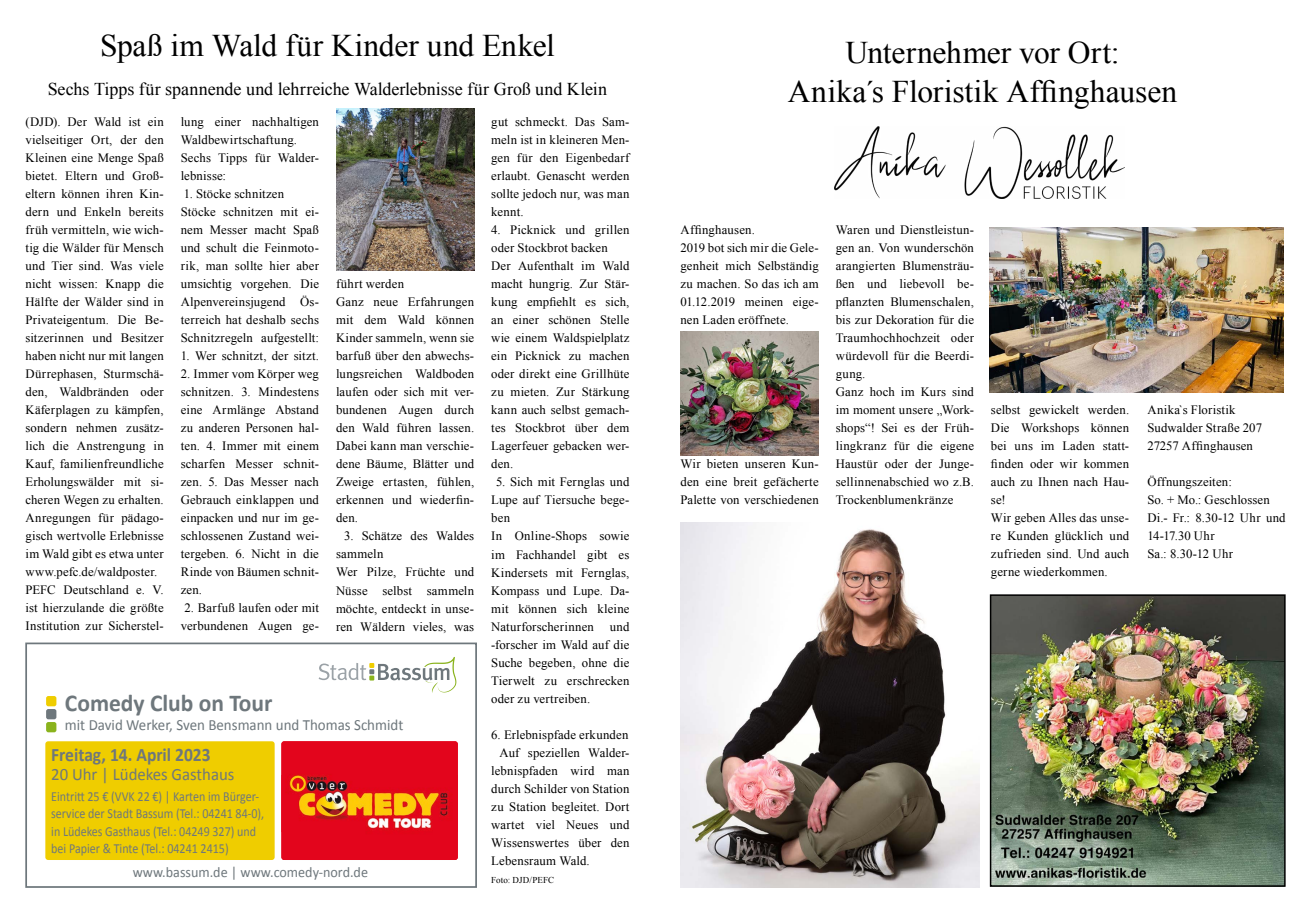
<style>
.page{position:relative;width:1310px;height:919px;background:#fff}
.page>*{position:absolute;margin:0;border:0;box-sizing:border-box;transform-origin:0 0}
.t1{font:31.5px/39px "Times New Roman";color:#000;text-align:center}
.t2{font:700 24.15px "Calibri";color:#6e777c}
.t3{font:700 19.05px "Calibri";color:#6e777c;scale:.92 1}
.t4{font:18px "Times New Roman";letter-spacing:-.005em;color:#000}
.t5{font:17.25px "Calibri";color:#6e777c}
.t6{font:15.6px "Calibri";color:#6e777c;scale:.96 1}
.t7{font:14.7px "Calibri";color:#6e777c;scale:.96 1}
.t8{font:13.8px/17.2px "Calibri";color:#6e777c;scale:.87 1}
.t9{font:12.75px/18px "Times New Roman";letter-spacing:.01em;color:#000}
.t10{font:9px "Times New Roman";letter-spacing:.01em;color:#000}
</style>
<div class="page">
<img style="left:993px;top:597px;width:289px;height:286px">
<div style="left:990px;top:594px;width:295px;height:292px;border:2px solid #000"></div>
<img style="left:680px;top:331px;width:139px;height:124px">
<img style="left:990px;top:228px;width:293px;height:165px">
<div style="left:26px;top:642px;width:451px;height:245px;border:2px solid #6e777c"></div>
<svg style="left:319px;top:657px;width:137px;height:36px"></svg>
<div style="left:46px;top:722px;width:10px;height:10px;background:#8ab31d;border-radius:2px"></div>
<div style="left:46px;top:709px;width:10px;height:10px;background:#6e777c;border-radius:2px"></div>
<div style="left:46px;top:696px;width:10px;height:10px;background:#efcd00;border-radius:2px"></div>
<img style="left:281px;top:741px;width:177px;height:118px">
<div style="left:45px;top:741px;width:230px;height:118px;background:#efcd00;border-radius:3px"></div>
<img style="left:834px;top:126px;width:290px;height:72px">
<img style="left:680px;top:522px;width:299px;height:365px">
<img style="left:336px;top:108px;width:138px;height:162px">
<h1 class="t1" style="left:100px;top:25px;width:456px">Spaß im Wald für Kinder und Enkel</h1>
<h3 class="t4" style="left:48px;top:77px;width:561px">Sechs Tipps für spannende und lehrreiche Walderlebnisse für Groß und Klein</h3>
<p class="t9" style="left:26px;top:113px;width:140px">(DJD). Der Wald ist ein vielseitiger Ort, der den<br>Kleinen eine Menge Spaß bietet. Eltern und Groß&shy;eltern können ihren Kin&shy;dern und Enkeln bereits früh vermitteln, wie wich&shy;tig die Wälder für Mensch und Tier sind. Was viele nicht wissen: Knapp die<br>Hälfte der Wälder sind in<br>Privateigentum. Die Be&shy;sitzerinnen und Besitzer haben nicht nur mit langen<br>Dürrephasen, Sturmschä&shy;den, Waldbränden oder<br>Käferplagen zu kämpfen, sondern nehmen zusätz&shy;lich die Anstrengung in<br>Kauf, familienfreundliche<br>Erholungswälder mit si&shy;cheren Wegen zu erhalten.<br>Anregungen für pädago&shy;gisch wertvolle Erlebnisse im Wald gibt es etwa unter www.pefc.de/waldposter.<br>PEFC Deutschland e. V. ist hierzulande die größte<br>Institution zur Sicherstel-</p>
<p class="t9" style="left:491px;top:113px;width:140px;text-align:justify">gut schmeckt. Das Sam&shy;meln ist in kleineren Men&shy;gen für den Eigenbedarf erlaubt. Genascht werden sollte jedoch nur, was man kennt.</p>
<p class="t9" style="left:181px;top:113px;width:140px">lung einer nachhaltigen<br>Waldbewirtschaftung.<br>Sechs Tipps für Walder&shy;lebnisse:</p>
<p class="t9" style="left:181px;top:185px;width:140px">1. Stöcke schnitzen<br>Stöcke schnitzen mit ei&shy;nem Messer macht Spaß und schult die Feinmoto&shy;rik, man sollte hier aber umsichtig vorgehen. Die<br>Alpenvereinsjugend Ös&shy;terreich hat deshalb sechs<br>Schnitzregeln aufgestellt:</p>
<p class="t9" style="left:181px;top:347px;width:140px">1. Wer schnitzt, der sitzt.</p>
<p class="t9" style="left:181px;top:365px;width:140px;text-align:justify">2. Immer vom Körper weg schnitzen. 3. Mindestens eine Armlänge Abstand zu anderen Personen hal&shy;ten. 4. Immer mit einem scharfen Messer schnit&shy;zen. 5. Das Messer nach Gebrauch einklappen und einpacken und nur im ge&shy;schlossenen Zustand wei&shy;tergeben. 6. Nicht in die Rinde von Bäumen schnit&shy;zen.</p>
<p class="t9" style="left:181px;top:599px;width:140px">2. Barfuß laufen oder mit verbundenen Augen ge-</p>
<p class="t9" style="left:491px;top:221px;width:140px">4. Picknick und grillen oder Stockbrot backen<br>Der Aufenthalt im Wald macht hungrig. Zur Stär&shy;kung empfiehlt es sich, an einer schönen Stelle wie einem Waldspielplatz ein Picknick zu machen oder direkt eine Grillhüte zu mieten. Zur Stärkung kann auch selbst gemach&shy;tes Stockbrot über dem<br>Lagerfeuer gebacken wer&shy;den.</p>
<p class="t9" style="left:491px;top:473px;width:140px;text-indent:5px">5. Sich mit Fernglas und<br>Lupe auf Tiersuche bege&shy;ben<br>In Online-Shops sowie im Fachhandel gibt es<br>Kindersets mit Fernglas,<br>Kompass und Lupe. Da&shy;mit können sich kleine<br>Naturforscherinnen und -forscher im Wald auf die<br>Suche begeben, ohne die<br>Tierwelt zu erschrecken oder zu vertreiben.</p>
<p class="t9" style="left:491px;top:725px;width:139px">6. Erlebnispfade erkunden</p>
<p class="t9" style="left:499px;top:743px;width:131px">Auf speziellen Walder-</p>
<p class="t9" style="left:491px;top:761px;width:140px">lebnispfaden wird man</p>
<p class="t9" style="left:491px;top:779px;width:140px">durch Schilder von Station</p>
<p class="t9" style="left:491px;top:797px;width:140px">zu Station begleitet. Dort</p>
<p class="t9" style="left:491px;top:815px;width:140px">wartet viel Neues und</p>
<p class="t9" style="left:491px;top:833px;width:140px">Wissenswertes über den</p>
<p class="t9" style="left:491px;top:851px;width:100px">Lebensraum Wald.</p>
<p class="t10" style="left:491px;top:873px;width:64px">Foto: DJD/PEFC</p>
<p class="t9" style="left:336px;top:275px;width:140px">führt werden<br>Ganz neue Erfahrungen mit dem Wald können<br>Kinder sammeln, wenn sie barfuß über den abwechs&shy;lungsreichen Waldboden laufen oder sich mit ver&shy;bundenen Augen durch den Wald führen lassen.<br>Dabei kann man verschie&shy;dene Bäume, Blätter und<br>Zweige ertasten, fühlen, erkennen und wiederfin&shy;den.</p>
<p class="t9" style="left:336px;top:527px;width:140px;text-indent:8px">3. Schätze des Waldes sammeln<br>Wer Pilze, Früchte und<br>Nüsse selbst sammeln möchte, entdeckt in unse&shy;ren Wäldern vieles, was</p>
<h2 class="t2" style="left:65px;top:686px;width:209px">Comedy Club on Tour</h2>
<p class="t6" style="left:65px;top:713px;width:354px">mit David Werker, Sven Bensmann und Thomas Schmidt</p>
<h3 class="t3" style="left:51px;top:741px;width:175px">Freitag, 14. April 2023</h3>
<h3 class="t5" style="left:51px;top:762px;width:185px">20 Uhr | Lüdekes Gasthaus</h3>
<p class="t8" style="left:51px;top:787px;width:246px">Eintritt 25 € (VVK 22 €) | Karten im Bürger&shy;service der Stadt Bassum (Tel.: 04241 84-0), in Lüdekes Gasthaus (Tel.: 04249 327) und bei Papier &amp; Tinte (Tel.: 04241 2415)</p>
<p class="t7" style="left:133px;top:862px;width:247px">www.bassum.de | www.comedy-nord.de</p>
<h1 class="t1" style="left:788px;top:33px;width:391px">Unternehmer vor Ort:<br>Anika´s Floristik Affinghausen</h1>
<p class="t9" style="left:680px;top:221px;width:140px">Affinghausen.<br>2019 bot sich mir die Gele&shy;genheit mich Selbständig zu machen. So das ich am<br>01.12.2019 meinen eige&shy;nen Laden eröffnete.</p>
<p class="t9" style="left:680px;top:455px;width:140px;text-align:justify">Wir bieten unseren Kun&shy;den eine breit gefächerte Palette von verschiedenen</p>
<p class="t9" style="left:836px;top:221px;width:140px">Waren und Dienstleistun&shy;gen an. Von wunderschön arangierten Blumensträu&shy;ßen und liebevoll be&shy;pflanzten Blumenschalen, bis zur Dekoration für die<br>Traumhochhochzeit oder würdevoll für die Beerdi&shy;gung.<br>Ganz hoch im Kurs sind im moment unsere „Work&shy;shops“! Sei es der Früh&shy;lingkranz für die eigene<br>Haustür oder der Junge&shy;sellinnenabschied wo z.B.<br>Trockenblumenkränze</p>
<p class="t9" style="left:991px;top:401px;width:140px">selbst gewickelt werden.<br>Die Workshops können bei uns im Laden statt&shy;finden oder wir kommen auch zu Ihnen nach Hau&shy;se!<br>Wir geben Alles das unse&shy;re Kunden glücklich und zufrieden sind. Und auch gerne wiederkommen.</p>
<p class="t9" style="left:1147px;top:401px;width:116px">Anika`s Floristik<br>Sudwalder Straße 207<br>27257 Affinghausen</p>
<p class="t9" style="left:1147px;top:473px;width:140px">Öffnungszeiten:<br>So. + Mo.: Geschlossen<br>Di.- Fr.: 8.30-12 Uhr und<br>14-17.30 Uhr<br>Sa.: 8.30-12 Uhr</p>
</div>
